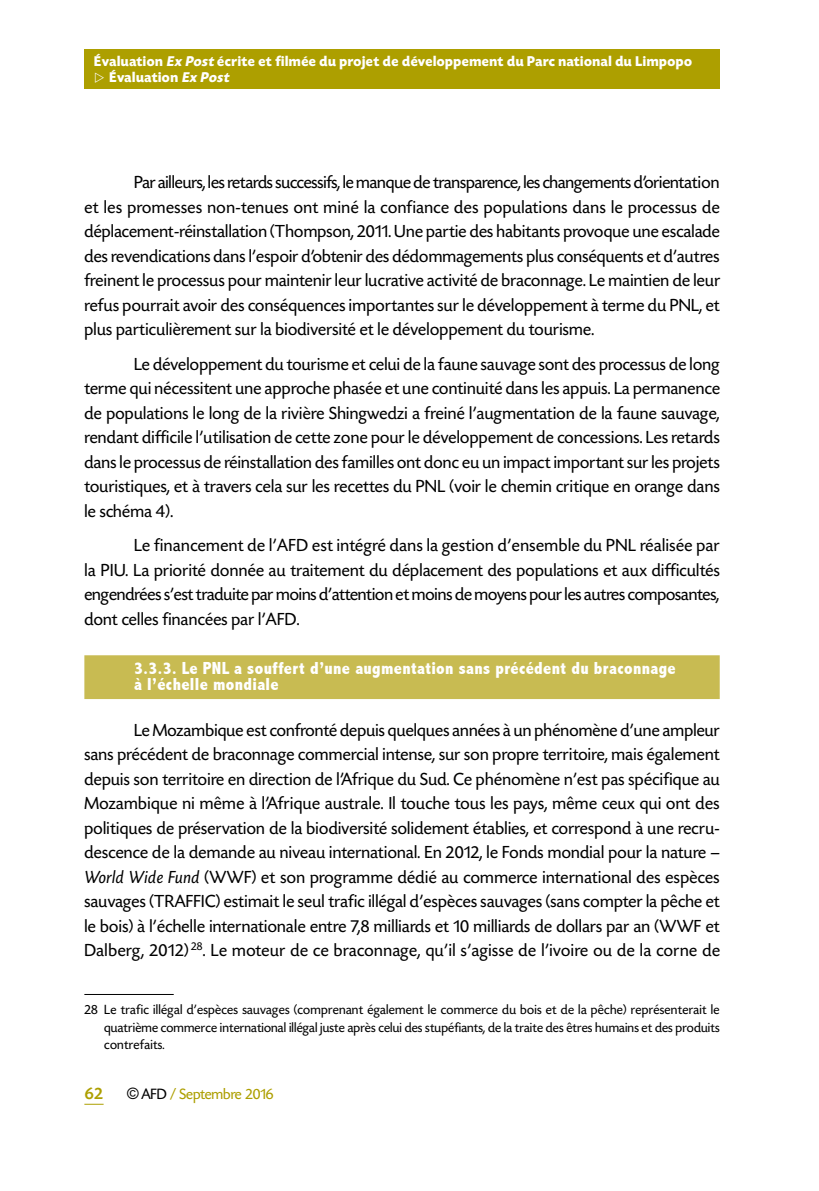
<style>
.page{position:relative;width:819px;height:1191px;background:#fff}
.page>*{position:absolute;margin:0;border:0;box-sizing:border-box;transform-origin:0 0}
.t1{font:18.38px/24.5px "Today SH";letter-spacing:.02em;color:#000;text-align:justify}
.t2{font:800 condensed 17.5px/16.6px "Abadi";letter-spacing:.02em;color:#fff}
.t3{font:500 17.5px "Today SBOP";color:#ad9f00}
.t4{font:15.75px "Today SH";color:#ad9f00}
.t5{font:700 14.88px/15.8px "Today SH";letter-spacing:.04em;color:#fff;scale:.95 1}
.t6{font:14px/17.5px "Today SH";letter-spacing:.01em;color:#000;text-align:justify}
.s1{font-style:italic}
.s2{font-family:"Gill Sans";color:#000}
.s3{color:#000}
</style>
<div class="page">
<svg style="left:84px;top:1104px;width:20px;height:1px"></svg>
<div style="left:84px;top:50px;width:635px;height:39px;background:#ad9f00"></div>
<div style="left:84px;top:655px;width:635px;height:44px;background:#c8bb52"></div>
<hr style="left:84px;top:994px;width:90px;height:1px;background:#000">
<p class="t5" style="left:109px;top:54px;width:614px;text-indent:-15px">Évaluation <span class="s1">Ex Post</span> écrite et filmée du projet de développement du Parc national du Limpopo<br>Évaluation <span class="s1">Ex Post</span></p>
<p class="t1" style="left:84px;top:171px;width:637px;text-indent:50px">Par ailleurs, les retards successifs, le manque de transparence, les changements d’orientation et les promesses non-tenues ont miné la confiance des populations dans le processus de déplacement-réinstallation (Thompson, 2011. Une partie des habitants provoque une escalade des revendications dans l’espoir d’obtenir des dédommagements plus conséquents et d’autres freinent le processus pour maintenir leur lucrative activité de braconnage. Le maintien de leur refus pourrait avoir des conséquences importantes sur le développement à terme du PNL, et plus particulièrement sur la biodiversité et le développement du tourisme.</p>
<p class="t1" style="left:84px;top:352px;width:637px;text-indent:50px">Le développement du tourisme et celui de la faune sauvage sont des processus de long terme qui nécessitent une approche phasée et une continuité dans les appuis. La permanence de populations le long de la rivière Shingwedzi a freiné l’augmentation de la faune sauvage, rendant difficile l’utilisation de cette zone pour le développement de concessions. Les retards dans le processus de réinstallation des familles ont donc eu un impact important sur les projets touristiques, et à travers cela sur les recettes du PNL (voir le chemin critique en orange dans le schéma 4).</p>
<p class="t1" style="left:84px;top:534px;width:637px;text-indent:50px">Le financement de l’AFD est intégré dans la gestion d’ensemble du PNL réalisée par la PIU. La priorité donnée au traitement du déplacement des populations et aux difficultés engendrées s’est traduite par moins d’attention et moins de moyens pour les autres composantes, dont celles financées par l’AFD.</p>
<p class="t2" style="left:134px;top:660px;width:543px">3.3.3. Le PNL a souffert d’une augmentation sans précédent du braconnage à l’échelle mondiale</p>
<p class="t1" style="left:84px;top:718px;width:637px;text-indent:50px">Le Mozambique est confronté depuis quelques années à un phénomène d’une ampleur sans précédent de braconnage commercial intense, sur son propre territoire, mais également depuis son territoire en direction de l’Afrique du Sud. Ce phénomène n’est pas spécifique au Mozambique ni même à l’Afrique australe. Il touche tous les pays, même ceux qui ont des politiques de préservation de la biodiversité solidement établies, et correspond à une recru&shy;descence de la demande au niveau international. En 2012, le Fonds mondial pour la nature – <span class="s1">World Wide Fund</span> (WWF) et son programme dédié au commerce international des espèces sauvages (TRAFFIC) estimait le seul trafic illégal d’espèces sauvages (sans compter la pêche et le bois) à l’échelle internationale entre 7,8 milliards et 10 milliards de dollars par an (WWF et Dalberg, 2012) <sup>28</sup>. Le moteur de ce braconnage, qu’il s’agisse de l’ivoire ou de la corne de</p>
<p class="t6" style="left:104px;top:1001px;width:617px;text-indent:-20px">28 Le trafic illégal d’espèces sauvages (comprenant également le commerce du bois et de la pêche) représenterait le quatrième commerce international illégal juste après celui des stupéfiants, de la traite des êtres humains et des produits contrefaits.</p>
<p class="t3" style="left:84px;top:1084px;width:21px">62</p>
<p class="t4" style="left:127px;top:1086px;width:148px"><span class="s2">©</span> <span class="s3">AFD</span> / Septembre 2016</p>
</div>
